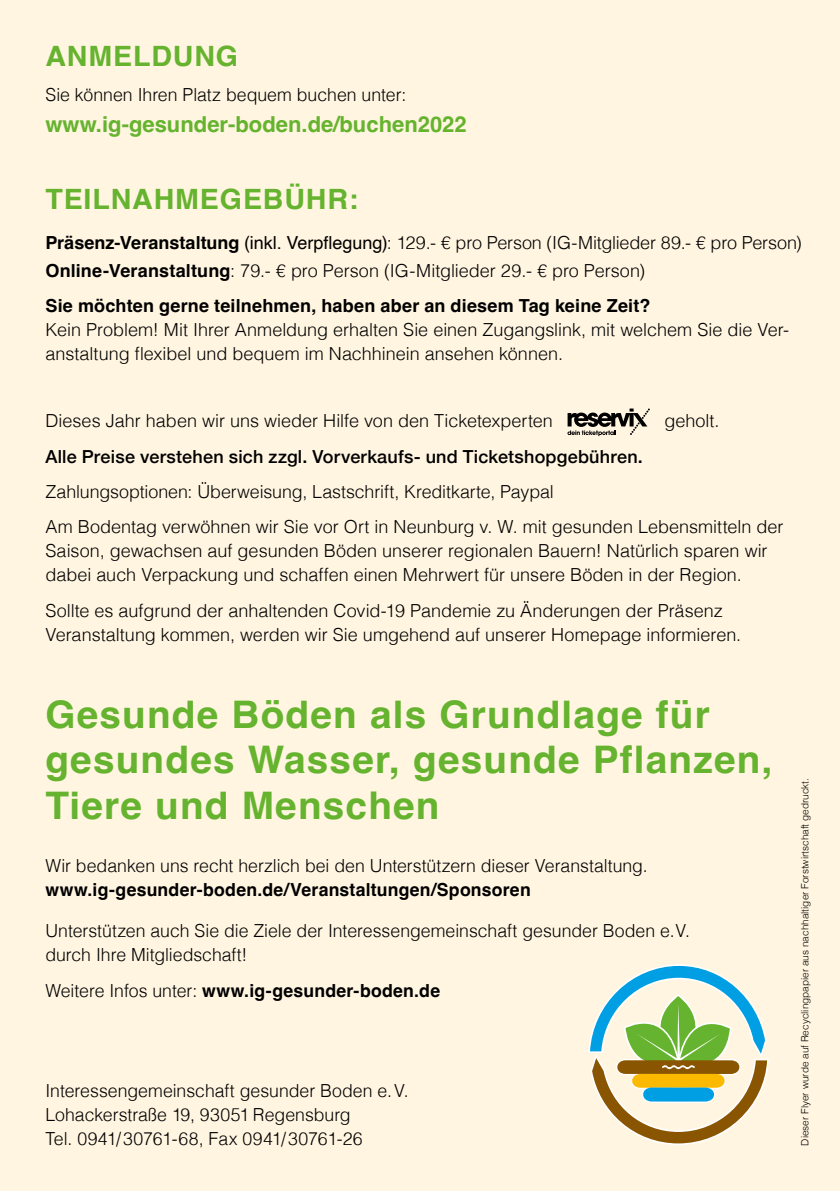
<style>
.page{position:relative;width:840px;height:1191px;background:#fff}
.page>*{position:absolute;margin:0;border:0;box-sizing:border-box;transform-origin:0 0}
.t1{font:700 38px/45.6px "Helvetica";letter-spacing:.03em;color:#65b32e}
.t2{font:700 28px "Helvetica";letter-spacing:.03em;color:#65b32e}
.t3{font:700 22px "Helvetica";color:#65b32e}
.t4{font:300 18px/24px "Helvetica";color:#000}
.t5{font:700 18px "Helvetica";letter-spacing:.015em;color:#000}
.t6{font:500 18px "Helvetica Neue";letter-spacing:.015em;color:#000}
.t7{font:300 10px "Helvetica";color:#000}
.s1{font-weight:700}
.s2{font-weight:400}
.s3{font-weight:300}
</style>
<div class="page">
<div style="left:0;top:0;width:839px;height:1191px;background:#fff5e1"></div>
<svg style="left:567px;top:408px;width:82px;height:28px"></svg>
<svg style="left:588px;top:964px;width:180px;height:181px"></svg>
<h2 class="t2" style="left:45px;top:39px;width:194px">ANMELDUNG</h2>
<p class="t4" style="left:45px;top:81px;width:362px">Sie können Ihren Platz bequem buchen unter:</p>
<p class="t3" style="left:45px;top:110px;width:422px">www.ig-gesunder-boden.de/buchen2022</p>
<h2 class="t2" style="left:45px;top:182px;width:314px">TEILNAHMEGEBÜHR:</h2>
<p class="t4" style="left:45px;top:228px;width:757px;line-height:27.4px"><span class="s1">Präsenz-Veranstaltung</span> <span class="s2">(inkl. Verpflegung)</span>: 129.- € pro Person (IG-Mitglieder 89.- € pro Person)<br><span class="s1">Online-Veranstaltung</span>: 79.- € pro Person (IG-Mitglieder 29.- € pro Person)</p>
<p class="t5" style="left:45px;top:295px;width:606px">Sie möchten gerne teilnehmen, haben aber an diesem Tag keine Zeit?</p>
<p class="t4" style="left:45px;top:316px;width:744px">Kein Problem! Mit Ihrer Anmeldung erhalten Sie einen Zugangslink, mit welchem Sie die Ver&shy;anstaltung flexibel und bequem im Nachhinein ansehen können.</p>
<p class="t4" style="left:45px;top:408px;width:508px">Dieses Jahr haben wir uns wieder Hilfe von den Ticketexperten</p>
<p class="t4" style="left:664px;top:408px;width:57px">geholt.</p>
<p class="t6" style="left:45px;top:442px;width:598px">Alle Preise verstehen sich zzgl. Vorverkaufs- und Ticketshopgebühren.</p>
<p class="t4" style="left:45px;top:473px;width:739px;line-height:35.4px">Zahlungsoptionen: Überweisung, Lastschrift, Kreditkarte, Paypal<br>Am Bodentag verwöhnen wir Sie vor Ort in Neunburg v. W. mit gesunden Lebensmitteln der</p>
<p class="t4" style="left:45px;top:538px;width:723px">Saison, gewachsen auf gesunden Böden unserer regionalen Bauern! Natürlich sparen wir dabei auch Verpackung und schaffen einen Mehrwert für unsere Böden in der Region.</p>
<p class="t4" style="left:45px;top:597px;width:697px">Sollte es aufgrund der anhaltenden Covid-19 Pandemie zu Änderungen der Präsenz<br>Veranstaltung kommen, werden wir Sie umgehend auf unserer Homepage informieren.</p>
<h1 class="t1" style="left:45px;top:695px;width:728px">Gesunde Böden als Grundlage für gesundes Wasser, gesunde Pflanzen,<br>Tiere und Menschen</h1>
<p class="t4" style="left:45px;top:852px;width:603px">Wir bedanken uns recht herzlich bei den Unterstützern dieser Veranstaltung.</p>
<p class="t5" style="left:45px;top:878px;width:486px">www.ig-gesunder-boden.de/Veranstaltungen/Sponsoren</p>
<p class="t4" style="left:45px;top:917px;width:645px">Unterstützen auch Sie die Ziele der Interessengemeinschaft gesunder Boden e.V. durch Ihre Mitgliedschaft!</p>
<p class="t5" style="left:45px;top:979px;width:396px"><span class="s3">Weitere Infos unter:</span> www.ig-gesunder-boden.de</p>
<p class="t4" style="left:45px;top:1077px;width:364px">Interessengemeinschaft gesunder Boden e.V.<br>Lohackerstraße 19, 93051 Regensburg<br>Tel. 0941/30761-68, Fax 0941/30761-26</p>
<p class="t7" style="left:796px;top:1145px;width:369px;rotate:-90deg">Dieser Flyer wurde auf Recyclingpapier aus nachhaltiger Forstwirtschaft gedruckt.</p>
</div>
